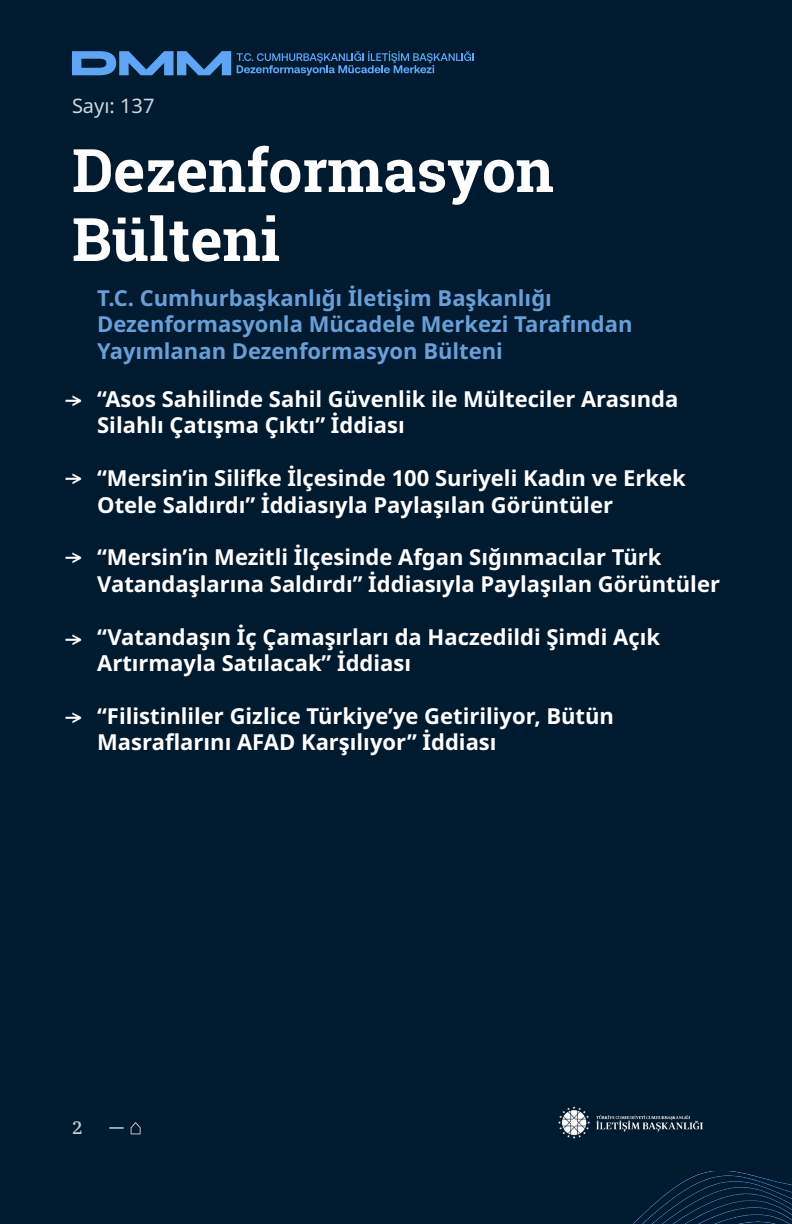
<style>
.page{position:relative;width:792px;height:1224px;background:#001a2f}
.page>*{position:absolute;margin:0;border:0;box-sizing:border-box;transform-origin:0 0}
.t1{font:700 60px/69px "Roboto Slab";color:#fff}
.t2{font:700 22px/26.4px "Noto Sans";color:#fff}
.t3{font:700 22px/26.4px "Noto Sans";color:#67a0d7}
.t4{font:20px "Noto Sans";color:#ccd8e0}
.t5{font:500 20px "IBM Plex Serif";color:#ccd9e0}
.t6{font:500 18px "IBM Plex Serif";color:#bfccd6}
</style>
<div class="page">
<img style="left:633px;top:1171px;width:159px;height:53px">
<img style="left:558px;top:1106px;width:144px;height:32px">
<svg style="left:131px;top:1122px;width:10px;height:12px"></svg>
<svg style="left:72px;top:51px;width:159px;height:24px"></svg>
<svg style="left:237px;top:51px;width:237px;height:24px"></svg>
<p class="t4" style="left:72px;top:92px;width:84px">Sayı: 137</p>
<p class="t1" style="left:72px;top:135px;width:483px">Dezenformasyon<br>Bülteni</p>
<p class="t3" style="left:97px;top:285px;width:537px">T.C. Cumhurbaşkanlığı İletişim Başkanlığı<br>Dezenformasyonla Mücadele Merkezi Tarafından<br>Yayımlanan Dezenformasyon Bülteni</p>
<p class="t2" style="left:97px;top:386px;width:583px">“Asos Sahilinde Sahil Güvenlik ile Mülteciler Arasında<br>Silahlı Çatışma Çıktı” İddiası</p>
<p class="t2" style="left:97px;top:466px;width:590px">“Mersin’in Silifke İlçesinde 100 Suriyeli Kadın ve Erkek<br>Otele Saldırdı” İddiasıyla Paylaşılan Görüntüler</p>
<p class="t2" style="left:97px;top:545px;width:624px">“Mersin’in Mezitli İlçesinde Afgan Sığınmacılar Türk<br>Vatandaşlarına Saldırdı” İddiasıyla Paylaşılan Görüntüler</p>
<p class="t2" style="left:97px;top:624px;width:564px">“Vatandaşın İç Çamaşırları da Haczedildi Şimdi Açık<br>Artırmayla Satılacak” İddiası</p>
<p class="t2" style="left:97px;top:703px;width:518px">“Filistinliler Gizlice Türkiye’ye Getiriliyor, Bütün<br>Masraflarını AFAD Karşılıyor” İddiası</p>
<p class="t6" style="left:72px;top:1114px;width:12px">2</p>
<p class="t5" style="left:109px;top:1112px;width:17px">—</p>
</div>
